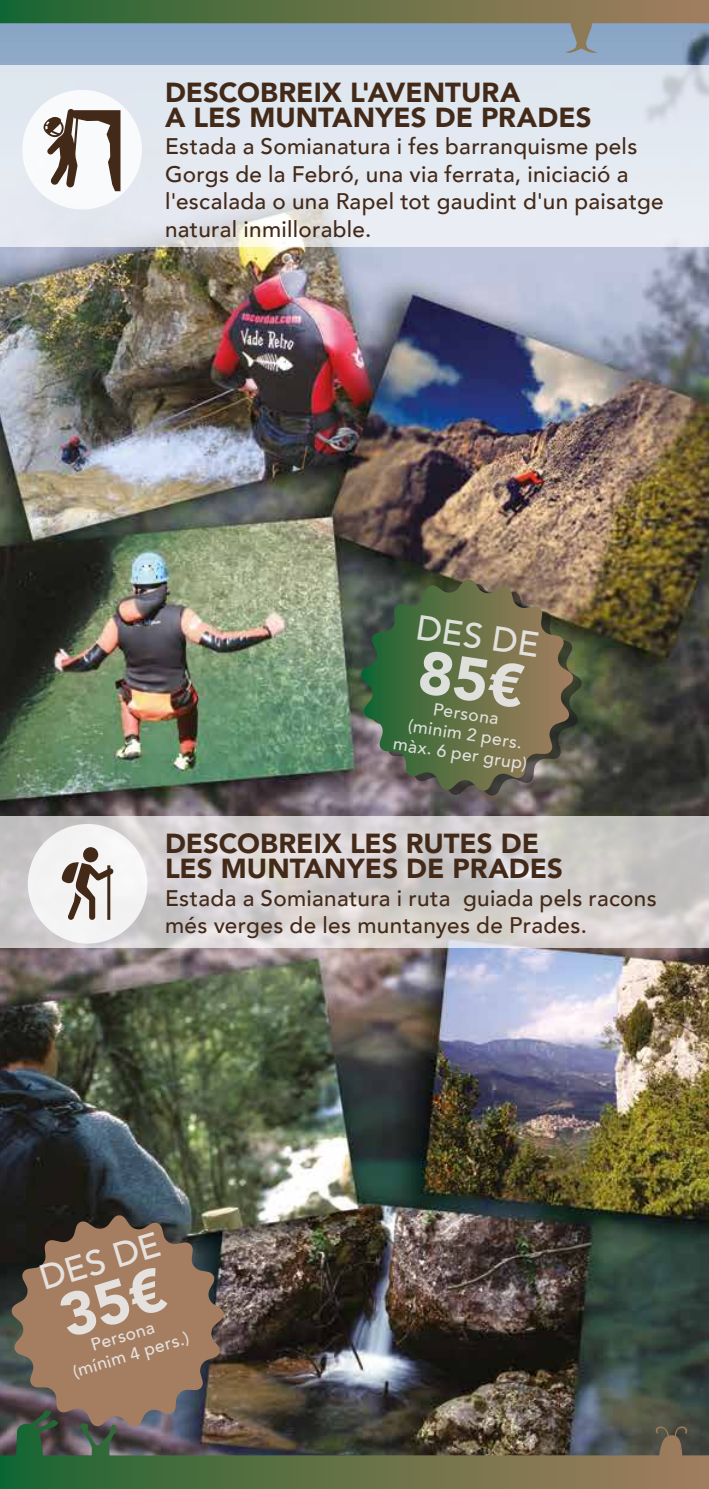
<style>
.page{position:relative;width:709px;height:1489px;background:#fff}
.page>*{position:absolute;margin:0;border:0;box-sizing:border-box;transform-origin:0 0}
.t1{font:500 35px "Avenir";color:#ededed}
.t2{font:900 27.5px/25px "Avenir";color:#432918}
.t3{font:500 22.5px/27.5px "Avenir";letter-spacing:.015em;color:#432918}
.t4{font:500 17.5px/20px "Avenir";color:#ededed;text-align:center}
</style>
<div class="page">
<img style="left:0;top:53px;width:709px;height:1356px">
<svg style="left:0;top:816px;width:709px;height:131px;background:#d2cece"></svg>
<div style="left:0;top:66px;width:709px;height:181px;background:#e3e8f1"></div>
<div style="left:28px;top:824px;width:119px;height:119px;background:#f4f4f4;border-radius:50%"></div>
<div style="left:22px;top:90px;width:120px;height:119px;background:#fff;border-radius:50%"></div>
<svg style="left:43px;top:109px;width:77px;height:82px"></svg>
<svg style="left:0;top:0;width:709px;height:53px;background:#788e8c"></svg>
<img style="left:0;top:1409px;width:709px;height:79px">
<svg style="left:10px;top:1213px;width:215px;height:215px;background:#7e6654"></svg>
<svg style="left:369px;top:584px;width:212px;height:211px;background:#646250"></svg>
<svg style="left:359px;top:579px;width:215px;height:213px;background:#636b4d"></svg>
<svg style="left:61px;top:847px;width:53px;height:72px"></svg>
<svg style="left:418px;top:649px;width:108px;height:59px;background:#697247"></svg>
<div style="left:57px;top:1266px;width:112px;height:71px;background:#a57e61"></div>
<p class="t2" style="left:165px;top:79px;width:428px">DESCOBREIX L'AVENTURA<br>A LES MUNTANYES DE PRADES</p>
<p class="t3" style="left:165px;top:131px;width:500px">Estada a Somianatura i fes barranquisme pels Gorgs de la Febró, una via ferrata, iniciació a l'escalada o una Rapel tot gaudint d'un paisatge natural inmillorable.</p>
<h1 class="t1" style="left:421px;top:596px;width:125px;rotate:9deg">DES DE</h1>
<p class="t4" style="left:401px;top:692px;width:137px;rotate:9deg">Persona<br>(minim 2 pers. màx. 6 per grup)</p>
<p class="t2" style="left:165px;top:830px;width:399px">DESCOBREIX LES RUTES DE<br>LES MUNTANYES DE PRADES</p>
<p class="t3" style="left:165px;top:883px;width:493px">Estada a Somianatura i ruta guiada pels racons més verges de les muntanyes de Prades.</p>
<h1 class="t1" style="left:32px;top:1249px;width:125px;rotate:-17deg">DES DE</h1>
<p class="t4" style="left:64px;top:1342px;width:121px;rotate:-17deg">Persona (mínim 4 pers.)</p>
</div>
